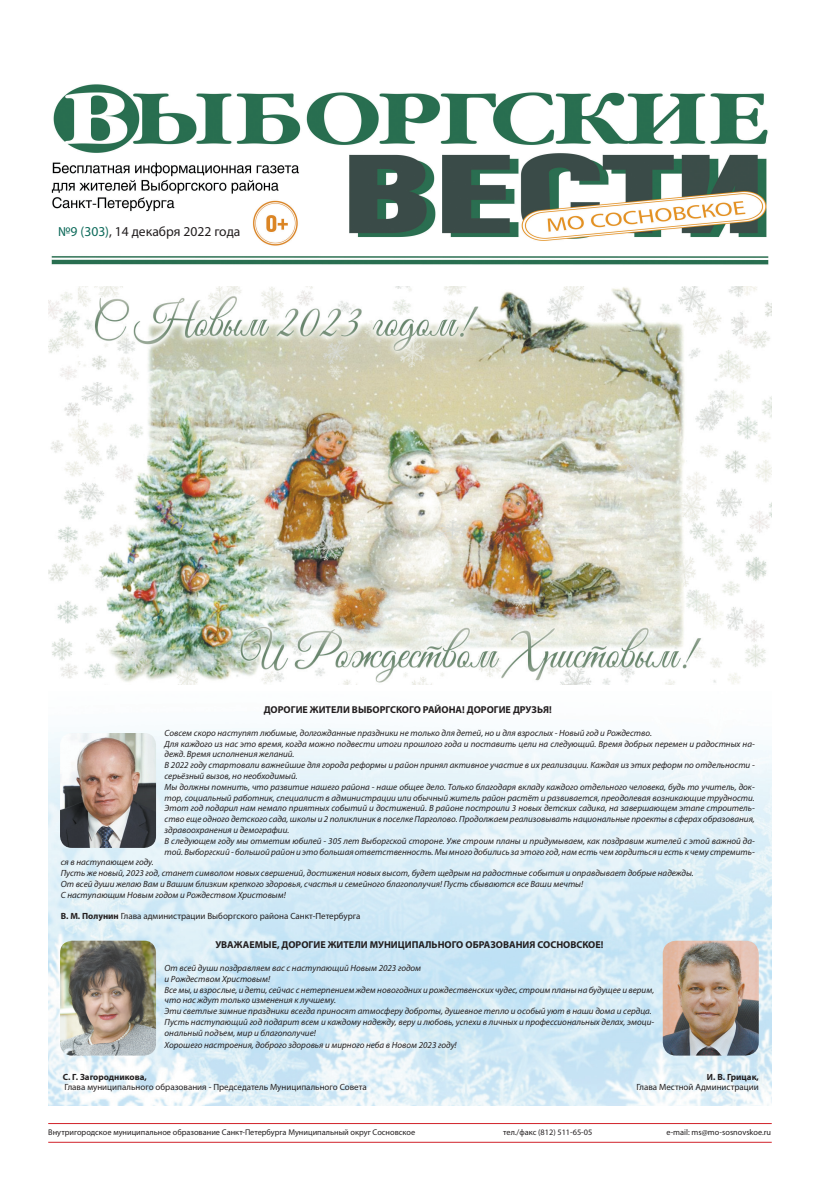
<style>
.page{position:relative;width:820px;height:1191px;background:#fff}
.page>*{position:absolute;margin:0;border:0;box-sizing:border-box;transform-origin:0 0}
.t1{font:13.6px "Myriad Pro";color:#231f20}
.t2{font:700 10px "Myriad Pro";color:#231f20}
.t3{font:italic 9px/10.8px "Myriad Pro";color:#231f20}
.t4{font:9px "Myriad Pro";color:#231f20}
.t5{font:700 9px "Myriad Pro";color:#231f20}
.t6{font:8.3px "Myriad Pro";color:#231f20}
.s1{color:#0d6a5a}
.s2{font-weight:700}
</style>
<div class="page">
<img style="left:48px;top:728px;width:723px;height:378px">
<img style="left:51px;top:84px;width:716px;height:181px">
<hr style="left:48px;top:1141px;width:723px;height:1px;background:#d1232a">
<hr style="left:48px;top:1123px;width:723px;height:1px;background:#d1232a">
<img style="left:48px;top:286px;width:723px;height:398px">
<img style="left:60px;top:940px;width:96px;height:115px;border-radius:12px">
<img style="left:662px;top:940px;width:96px;height:115px;border-radius:13px">
<img style="left:60px;top:733px;width:96px;height:115px;border-radius:12px">
<h1 class="t1" style="left:58px;top:226px;width:184px"><span class="s1">№9 (303)</span>, 14 декабря 2022 года</h1>
<p class="t2" style="left:264px;top:705px;width:289px">ДОРОГИЕ ЖИТЕЛИ ВЫБОРГСКОГО РАЙОНА! ДОРОГИЕ ДРУЗЬЯ!</p>
<p class="t3" style="left:164px;top:728px;width:591px">Совсем скоро наступят любимые, долгожданные праздники не только для детей, но и для взрослых - Новый год и Рождество.<br>Для каждого из нас это время, когда можно подвести итоги прошлого года и поставить цели на следующий. Время добрых перемен и радостных на&shy;дежд. Время исполнения желаний.<br>В 2022 году стартовали важнейшие для города реформы и район принял активное участие в их реализации. Каждая из этих реформ по отдельности - серьёзный вызов, но необходимый.<br>Мы должны помнить, что развитие нашего района - наше общее дело. Только благодаря вкладу каждого отдельного человека, будь то учитель, док&shy;тор, социальный работник, специалист в администрации или обычный житель район растёт и развивается, преодолевая возникающие трудности.<br>Этот год подарил нам немало приятных событий и достижений. В районе построили 3 новых детских садика, на завершающем этапе строитель&shy;ство еще одного детского сада, школы и 2 поликлиник в поселке Парголово. Продолжаем реализовывать национальные проекты в сферах образования, здравоохранения и демографии.<br>В следующем году мы отметим юбилей - 305 лет Выборгской стороне. Уже строим планы и придумываем, как поздравим жителей с этой важной да&shy;той. Выборгский - большой район и это большая ответственность. Мы много добились за этого год, нам есть чем гордиться и есть к чему стремить-</p>
<p class="t3" style="left:61px;top:857px;width:634px">ся в наступающем году.<br>Пусть же новый, 2023 год, станет символом новых свершений, достижения новых высот, будет щедрым на радостные события и оправдывает добрые надежды.<br>От всей души желаю Вам и Вашим близким крепкого здоровья, счастья и семейного благополучия! Пусть сбываются все Ваши мечты!<br>С наступающим Новым годом и Рождеством Христовым!</p>
<p class="t4" style="left:61px;top:912px;width:301px"><span class="s2">В. М. Полунин</span> Глава администрации Выборгского района Санкт-Петербурга</p>
<p class="t2" style="left:215px;top:941px;width:389px">УВАЖАЕМЫЕ, ДОРОГИЕ ЖИТЕЛИ МУНИЦИПАЛЬНОГО ОБРАЗОВАНИЯ СОСНОВСКОЕ!</p>
<p class="t3" style="left:164px;top:963px;width:491px">От всей души поздравляем вас с наступающий Новым 2023 годом<br>и Рождеством Христовым!<br>Все мы, и взрослые, и дети, сейчас с нетерпением ждем новогодних и рождественских чудес, строим планы на будущее и верим, что нас ждут только изменения к лучшему.<br>Эти светлые зимние праздники всегда приносят атмосферу доброты, душевное тепло и особый уют в наши дома и сердца.<br>Пусть наступающий год подарит всем и каждому надежду, веру и любовь, успехи в личных и профессиональных делах, эмоци&shy;ональный подъем, мир и благополучие!</p>
<p class="t3" style="left:164px;top:1040px;width:293px">Хорошего настроения, доброго здоровья и мирного неба в Новом 2023 году!</p>
<p class="t5" style="left:63px;top:1073px;width:86px">С. Г. Загородникова,</p>
<p class="t4" style="left:65px;top:1084px;width:303px">Глава муниципального образования - Председатель Муниципального Совета</p>
<p class="t5" style="left:706px;top:1073px;width:53px">И. В. Грицак,</p>
<p class="t4" style="left:636px;top:1084px;width:124px">Глава Местной Администрации</p>
<p class="t6" style="left:48px;top:1129px;width:368px">Внутригородское муниципальное образование Санкт-Петербурга Муниципальный округ Сосновское</p>
<p class="t6" style="left:503px;top:1129px;width:91px">тел./факс (812) 511-65-05</p>
<p class="t6" style="left:666px;top:1129px;width:106px">e-mail: ms@mo-sosnovskoe.ru</p>
</div>
